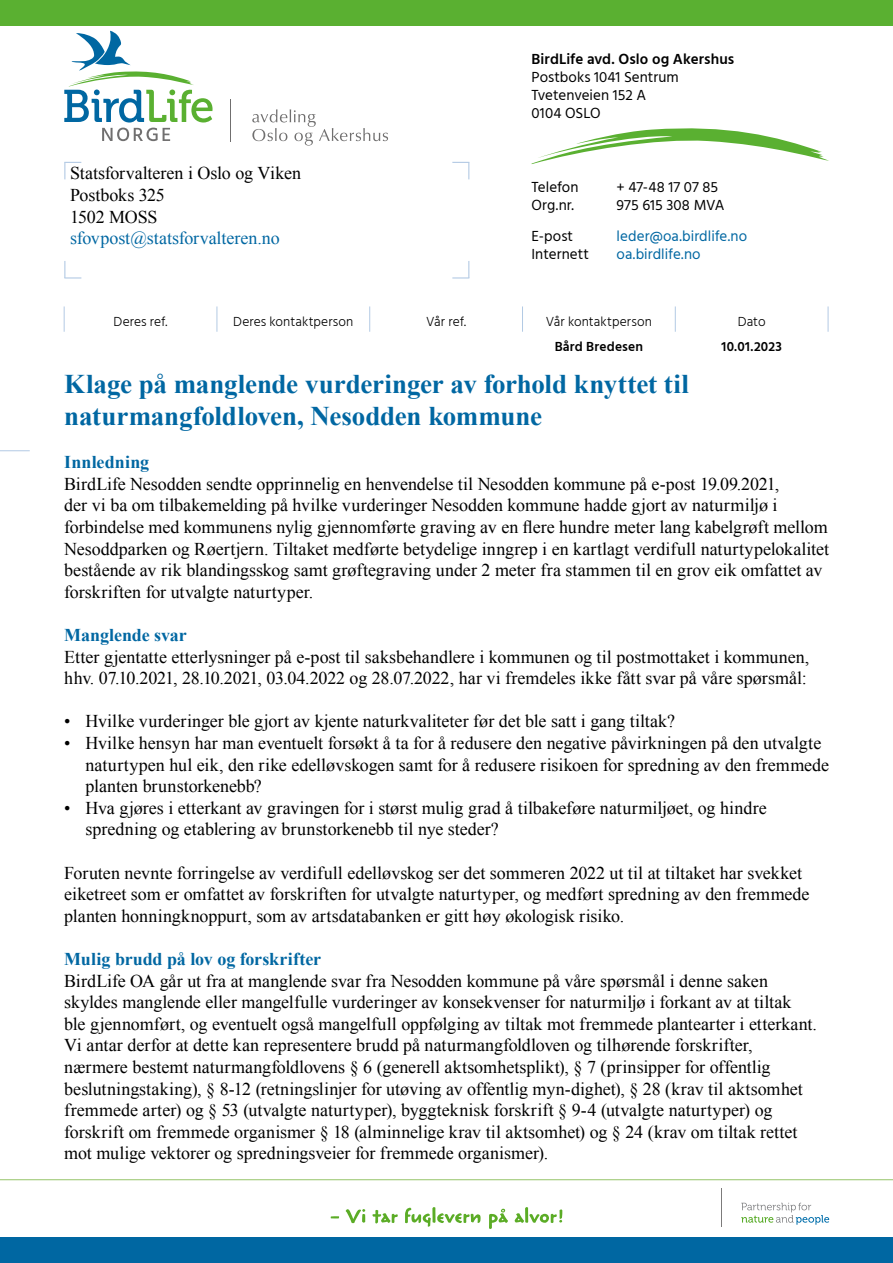
<style>
.page{position:relative;width:893px;height:1263px;background:#fff}
.page>*{position:absolute;margin:0;border:0;box-sizing:border-box;transform-origin:0 0}
.t1{font:700 27px/32.4px "Times New Roman";letter-spacing:-.005em;color:#0067a2}
.t2{font:18px/21.6px "Times New Roman";color:#000}
.t3{font:700 18px "Times New Roman";letter-spacing:-.005em;color:#0067a2}
.t4{font:18px "Times New Roman";letter-spacing:-.005em;color:#0067a2}
.t5{font:15px/18px "Hind Madurai";letter-spacing:.005em;color:#000}
.t6{font:15px "Hind Madurai";letter-spacing:.005em;color:#0067a2}
.t7{font:600 15px "Hind Madurai";letter-spacing:.005em;color:#000}
.t8{font:300 13.5px "Hind Madurai";letter-spacing:.005em;color:#000}
.t9{font:600 13.5px "Hind Madurai";letter-spacing:.015em;color:#000}
</style>
<div class="page">
<div style="left:0;top:1237px;width:893px;height:26px;background:#0067a2"></div>
<div style="left:0;top:0;width:893px;height:26px;background:#5ab031"></div>
<svg style="left:741px;top:1203px;width:88px;height:22px"></svg>
<hr style="left:721px;top:1188px;width:1px;height:39px;background:#7c7b7b">
<svg style="left:331px;top:1209px;width:34px;height:14px"></svg>
<svg style="left:372px;top:1210px;width:26px;height:13px"></svg>
<svg style="left:405px;top:1207px;width:76px;height:20px"></svg>
<svg style="left:489px;top:1209px;width:19px;height:20px"></svg>
<svg style="left:515px;top:1207px;width:47px;height:16px"></svg>
<svg style="left:531px;top:128px;width:298px;height:36px"></svg>
<hr style="left:231px;top:99px;width:1px;height:42px;background:#706f6f">
<svg style="left:252px;top:109px;width:136px;height:37px"></svg>
<svg style="left:64px;top:31px;width:149px;height:110px"></svg>
<svg style="left:64px;top:306px;width:1px;height:26px"></svg>
<svg style="left:217px;top:306px;width:1px;height:26px"></svg>
<svg style="left:369px;top:306px;width:1px;height:26px"></svg>
<svg style="left:522px;top:306px;width:1px;height:26px"></svg>
<svg style="left:675px;top:306px;width:1px;height:26px"></svg>
<svg style="left:828px;top:306px;width:1px;height:26px"></svg>
<hr style="left:0;top:1179px;width:893px;height:1px;background:#a1cb79">
<svg style="left:64px;top:162px;width:17px;height:17px"></svg>
<svg style="left:452px;top:162px;width:17px;height:17px"></svg>
<svg style="left:64px;top:261px;width:17px;height:18px"></svg>
<svg style="left:452px;top:261px;width:17px;height:18px"></svg>
<hr style="left:0;top:450px;width:30px;height:1px;background:#b3cae4">
<p class="t2" style="left:70px;top:162px;width:233px">Statsforvalteren i Oslo og Viken<br>Postboks 325<br>1502 MOSS</p>
<p class="t4" style="left:70px;top:226px;width:211px">sfovpost@statsforvalteren.no</p>
<p class="t7" style="left:531px;top:50px;width:204px">BirdLife avd. Oslo og Akershus</p>
<p class="t5" style="left:531px;top:69px;width:149px">Postboks 1041 Sentrum<br>Tvetenveien 152 A<br>0104 OSLO</p>
<p class="t5" style="left:531px;top:179px;width:49px">Telefon</p>
<p class="t5" style="left:617px;top:179px;width:103px">+ 47-48 17 07 85</p>
<p class="t5" style="left:531px;top:197px;width:44px">Org.nr.</p>
<p class="t5" style="left:617px;top:197px;width:109px">975 615 308 MVA</p>
<p class="t5" style="left:531px;top:227px;width:43px">E-post</p>
<p class="t6" style="left:617px;top:227px;width:132px">leder@oa.birdlife.no</p>
<p class="t5" style="left:531px;top:245px;width:59px">Internett</p>
<p class="t6" style="left:617px;top:245px;width:86px">oa.birdlife.no</p>
<p class="t8" style="left:114px;top:313px;width:55px">Deres ref.</p>
<p class="t8" style="left:233px;top:313px;width:122px">Deres kontaktperson</p>
<p class="t8" style="left:426px;top:313px;width:41px">Vår ref.</p>
<p class="t8" style="left:546px;top:313px;width:108px">Vår kontaktperson</p>
<p class="t8" style="left:738px;top:313px;width:29px">Dato</p>
<p class="t9" style="left:555px;top:338px;width:90px">Bård Bredesen</p>
<p class="t9" style="left:722px;top:338px;width:62px">10.01.2023</p>
<h1 class="t1" style="left:64px;top:367px;width:626px">Klage på manglende vurderinger av forhold knyttet til naturmangfoldloven, Nesodden kommune</h1>
<p class="t3" style="left:64px;top:450px;width:86px">Innledning</p>
<p class="t2" style="left:64px;top:473px;width:766px">BirdLife Nesodden sendte opprinnelig en henvendelse til Nesodden kommune på e-post 19.09.2021,<br>der vi ba om tilbakemelding på hvilke vurderinger Nesodden kommune hadde gjort av naturmiljø i forbindelse med kommunens nylig gjennomførte graving av en flere hundre meter lang kabelgrøft mellom Nesoddparken og Røertjern. Tiltaket medførte betydelige inngrep i en kartlagt verdifull naturtypelokalitet bestående av rik blandingsskog samt grøftegraving under 2 meter fra stammen til en grov eik omfattet av forskriften for utvalgte naturtyper.</p>
<p class="t3" style="left:64px;top:622px;width:124px">Manglende svar</p>
<p class="t2" style="left:64px;top:645px;width:747px">Etter gjentatte etterlysninger på e-post til saksbehandlere i kommunen og til postmottaket i kommunen, hhv. 07.10.2021, 28.10.2021, 03.04.2022 og 28.07.2022, har vi fremdeles ikke fått svar på våre spørsmål:</p>
<p class="t2" style="left:64px;top:710px;width:612px">• Hvilke vurderinger ble gjort av kjente naturkvaliteter før det ble satt i gang tiltak?</p>
<p class="t2" style="left:86px;top:732px;width:745px;text-indent:-21px">• Hvilke hensyn har man eventuelt forsøkt å ta for å redusere den negative påvirkningen på den utvalgte naturtypen hul eik, den rike edelløvskogen samt for å redusere risikoen for spredning av den fremmede planten brunstorkenebb?</p>
<p class="t2" style="left:86px;top:797px;width:683px;text-indent:-21px">• Hva gjøres i etterkant av gravingen for i størst mulig grad å tilbakeføre naturmiljøet, og hindre spredning og etablering av brunstorkenebb til nye steder?</p>
<p class="t2" style="left:64px;top:861px;width:747px">Foruten nevnte forringelse av verdifull edelløvskog ser det sommeren 2022 ut til at tiltaket har svekket eiketreet som er omfattet av forskriften for utvalgte naturtyper, og medført spredning av den fremmede planten honningknoppurt, som av artsdatabanken er gitt høy økologisk risiko.</p>
<p class="t3" style="left:64px;top:946px;width:258px">Mulig brudd på lov og forskrifter</p>
<p class="t2" style="left:64px;top:969px;width:754px">BirdLife OA går ut fra at manglende svar fra Nesodden kommune på våre spørsmål i denne saken skyldes manglende eller mangelfulle vurderinger av konsekvenser for naturmiljø i forkant av at tiltak ble gjennomført, og eventuelt også mangelfull oppfølging av tiltak mot fremmede plantearter i etterkant.<br>Vi antar derfor at dette kan representere brudd på naturmangfoldloven og tilhørende forskrifter, nærmere bestemt naturmangfoldlovens § 6 (generell aktsomhetsplikt), § 7 (prinsipper for offentlig beslutningstaking), § 8-12 (retningslinjer for utøving av offentlig myn-dighet), § 28 (krav til aktsomhet fremmede arter) og § 53 (utvalgte naturtyper), byggteknisk forskrift § 9-4 (utvalgte naturtyper) og forskrift om fremmede organismer § 18 (alminnelige krav til aktsomhet) og § 24 (krav om tiltak rettet mot mulige vektorer og spredningsveier for fremmede organismer).</p>
</div>
